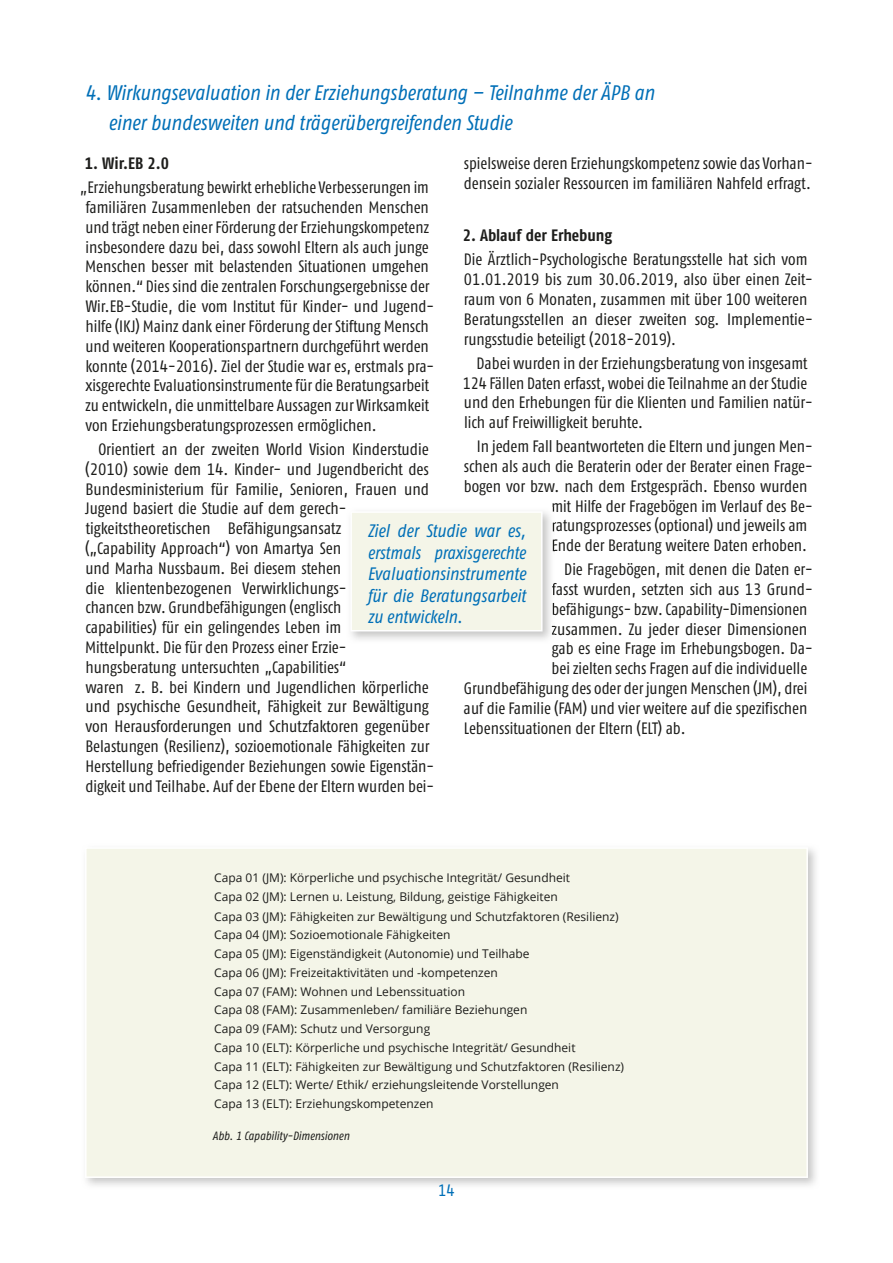
<style>
.page{position:relative;width:893px;height:1263px;background:#fff}
.page>*{position:absolute;margin:0;border:0;box-sizing:border-box;transform-origin:0 0}
.t1{font:italic 21px/29.4px "Fago Co Tf";color:#006fb7}
.t2{font:italic 18px/21.6px "Fago Co Tf";color:#006fb7;text-align:justify}
.t3{font:16.5px/19.8px "Fago Co Tf";color:#1d1d1b}
.t4{font:700 16.5px "Fago Co Tf";letter-spacing:-.005em;color:#1d1d1b}
.t5{font:16.5px "Fago Co Tf";color:#006fb7}
.t6{font:12px/18.9px "Open Sans";color:#1d1d1b}
.t7{font:italic 12px "Fago Co Tf";color:#1d1d1b}
</style>
<div class="page">
<svg style="left:553px;top:507px;width:2px;height:47px"></svg>
<img style="left:552px;top:583px;width:3px;height:14px">
<svg style="left:553px;top:603px;width:2px;height:15px"></svg>
<img style="left:552px;top:623px;width:3px;height:12px">
<div style="left:350px;top:511px;width:193px;height:120px;background:#f4f5e8"></div>
<div style="left:86px;top:848px;width:721px;height:329px;background:#f4f5e8"></div>
<p class="t1" style="left:108px;top:78px;width:548px;text-indent:-23px">4. Wirkungsevaluation in der Erziehungsberatung – Teilnahme der ÄPB an einer bundesweiten und trägerübergreifenden Studie</p>
<p class="t4" style="left:85px;top:154px;width:86px">1. Wir.EB 2.0</p>
<p class="t3" style="left:80px;top:177px;width:355px">„Erziehungsberatung bewirkt erhebliche Verbesserungen im familiären Zusammenleben der ratsuchenden Menschen und trägt neben einer Förderung der Erziehungskompetenz insbesondere dazu bei, dass sowohl Eltern als auch junge Menschen besser mit belastenden Situationen umgehen können.“ Dies sind die zentralen Forschungsergebnisse der Wir.EB-Studie, die vom Institut für Kinder- und Jugend&shy;hilfe (IKJ) Mainz dank einer Förderung der Stiftung Mensch und weiteren Kooperationspartnern durchgeführt werden konnte (2014-2016). Ziel der Studie war es, erstmals pra&shy;xisgerechte Evaluationsinstrumente für die Beratungsarbeit zu entwickeln, die unmittelbare Aussagen zur Wirksamkeit von Erziehungsberatungsprozessen ermöglichen.</p>
<p class="t3" style="left:85px;top:439px;width:351px;text-indent:13px">Orientiert an der zweiten World Vision Kinderstudie (2010) sowie dem 14. Kinder- und Jugendbericht des Bundesministerium für Familie, Senioren, Frauen und Jugend basiert die Studie auf dem gerech&shy;tigkeitstheoretischen Befähigungsansatz<br>(„Capability Approach“) von Amartya Sen<br>und Marha Nussbaum. Bei diesem stehen<br>die klientenbezogenen Verwirklichungs-<br>chancen bzw. Grundbefähigungen (englisch<br>capabilities) für ein gelingendes Leben im<br>Mittelpunkt. Die für den Prozess einer Erzie&shy;hungsberatung untersuchten „Capabilities“<br>waren z. B. bei Kindern und Jugendlichen körperliche und psychische Gesundheit, Fähigkeit zur Bewältigung von Herausforderungen und Schutzfaktoren gegenüber Belastungen (Resilienz), sozioemotionale Fähigkeiten zur Herstellung befriedigender Beziehungen sowie Eigenstän&shy;digkeit und Teilhabe. Auf der Ebene der Eltern wurden bei-</p>
<p class="t3" style="left:464px;top:153px;width:350px">spielsweise deren Erziehungskompetenz sowie das Vorhan&shy;densein sozialer Ressourcen im familiären Nahfeld erfragt.</p>
<p class="t4" style="left:463px;top:226px;width:151px">2. Ablauf der Erhebung</p>
<p class="t3" style="left:464px;top:250px;width:350px">Die Ärztlich-Psychologische Beratungsstelle hat sich vom 01.01.2019 bis zum 30.06.2019, also über einen Zeit&shy;raum von 6 Monaten, zusammen mit über 100 weiteren Beratungsstellen an dieser zweiten sog. Implementie&shy;rungsstudie beteiligt (2018-2019).</p>
<p class="t3" style="left:463px;top:353px;width:351px;text-indent:14px">Dabei wurden in der Erziehungsberatung von insgesamt 124 Fällen Daten erfasst, wobei die Teilnahme an der Studie und den Erhebungen für die Klienten und Familien natür&shy;lich auf Freiwilligkeit beruhte.</p>
<p class="t3" style="left:477px;top:436px;width:337px">In jedem Fall beantworteten die Eltern und jungen Men-</p>
<p class="t3" style="left:464px;top:456px;width:350px">schen als auch die Beraterin oder der Berater einen Frage-</p>
<p class="t3" style="left:464px;top:476px;width:345px">bogen vor bzw. nach dem Erstgespräch. Ebenso wurden</p>
<p class="t3" style="left:551px;top:496px;width:263px">mit Hilfe der Fragebögen im Verlauf des Be-</p>
<p class="t3" style="left:551px;top:516px;width:257px">ratungsprozesses (optional) und jeweils am</p>
<p class="t3" style="left:551px;top:535px;width:257px">Ende der Beratung weitere Daten erhoben.</p>
<p class="t3" style="left:564px;top:559px;width:250px">Die Fragebögen, mit denen die Daten er-</p>
<p class="t3" style="left:552px;top:579px;width:262px">fasst wurden, setzten sich aus 13 Grund-</p>
<p class="t3" style="left:551px;top:599px;width:257px">befähigungs- bzw. Capability-Dimensionen</p>
<p class="t3" style="left:551px;top:619px;width:258px">zusammen. Zu jeder dieser Dimensionen</p>
<p class="t3" style="left:552px;top:639px;width:262px">gab es eine Frage im Erhebungsbogen. Da-</p>
<p class="t3" style="left:551px;top:658px;width:257px">bei zielten sechs Fragen auf die individuelle</p>
<p class="t3" style="left:464px;top:678px;width:345px">Grundbefähigung des oder der jungen Menschen (JM), drei</p>
<p class="t3" style="left:464px;top:698px;width:345px">auf die Familie (FAM) und vier weitere auf die spezifischen</p>
<p class="t3" style="left:464px;top:718px;width:223px">Lebenssituationen der Eltern (ELT) ab.</p>
<p class="t2" style="left:367px;top:520px;width:160px">Ziel der Studie war es, erstmals praxisgerechte Evaluationsinstrumente für die Beratungsarbeit zu entwickeln.</p>
<p class="t6" style="left:214px;top:868px;width:411px">Capa 01 (JM): Körperliche und psychische Integrität/ Gesundheit<br>Capa 02 (JM): Lernen u. Leistung, Bildung, geistige Fähigkeiten<br>Capa 03 (JM): Fähigkeiten zur Bewältigung und Schutzfaktoren (Resilienz)<br>Capa 04 (JM): Sozioemotionale Fähigkeiten<br>Capa 05 (JM): Eigenständigkeit (Autonomie) und Teilhabe<br>Capa 06 (JM): Freizeitaktivitäten und -kompetenzen<br>Capa 07 (FAM): Wohnen und Lebenssituation<br>Capa 08 (FAM): Zusammenleben/ familiäre Beziehungen<br>Capa 09 (FAM): Schutz und Versorgung<br>Capa 10 (ELT): Körperliche und psychische Integrität/ Gesundheit<br>Capa 11 (ELT): Fähigkeiten zur Bewältigung und Schutzfaktoren (Resilienz)<br>Capa 12 (ELT): Werte/ Ethik/ erziehungsleitende Vorstellungen<br>Capa 13 (ELT): Erziehungskompetenzen</p>
<p class="t7" style="left:213px;top:1129px;width:138px">Abb. 1 Capability-Dimensionen</p>
<p class="t5" style="left:438px;top:1181px;width:18px">14</p>
</div>
